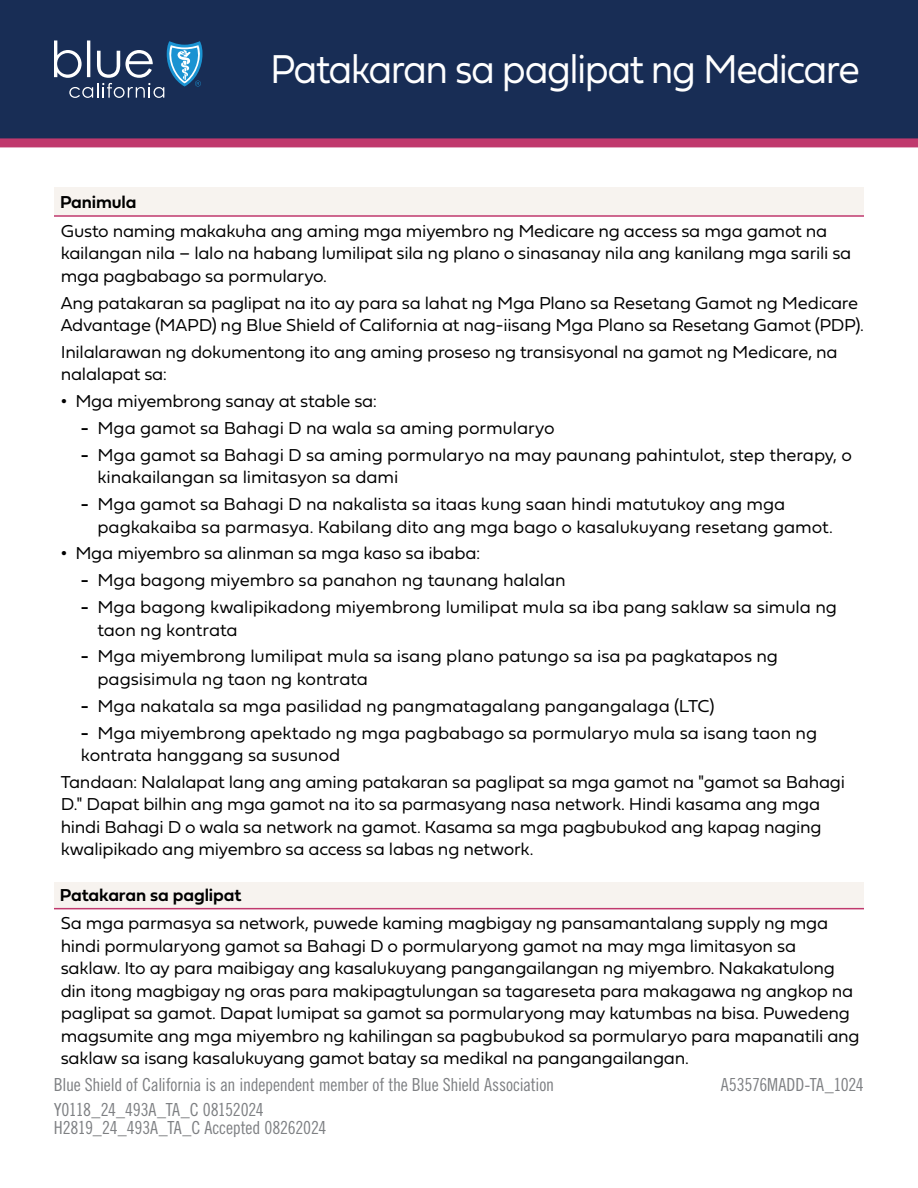
<style>
.page{position:relative;width:918px;height:1188px;background:#fff}
.page>*{position:absolute;margin:0;border:0;box-sizing:border-box;transform-origin:0 0}
.t1{font:42px "Fieldwork Geo Light";letter-spacing:-.045em;color:#fff;scale:.92 1}
.t2{font:18px/22.5px "Fieldwork Geo Light";letter-spacing:-.015em;color:#000}
.t3{font:18px/18px "Trade Gothic LT Pro Cn 18";letter-spacing:-.015em;color:#7e8083}
.t4{font:18px "Fieldwork Geo Demibold";letter-spacing:-.01em;color:#000}
.s1{font-family:"Fieldwork Geo Demibold"}
</style>
<div class="page">
<div style="left:0;top:0;width:918px;height:138px;background:#182d55"></div>
<div style="left:54px;top:882px;width:810px;height:27px;background:#f7f3ef"></div>
<hr style="left:54px;top:908px;width:810px;height:1px;background:#c0396d">
<div style="left:54px;top:188px;width:810px;height:28px;background:#f7f3ef"></div>
<hr style="left:54px;top:215px;width:810px;height:2px;background:#c0396d">
<div style="left:0;top:138px;width:918px;height:9px;background:#c0396d"></div>
<svg style="left:54px;top:41px;width:148px;height:57px"></svg>
<h1 class="t1" style="left:270px;top:36px;width:643px">Patakaran sa paglipat ng Medicare</h1>
<h2 class="t4" style="left:60px;top:188px;width:78px">Panimula</h2>
<p class="t2" style="left:61px;top:219px;width:792px">Gusto naming makakuha ang aming mga miyembro ng Medicare ng access sa mga gamot na kailangan nila – lalo na habang lumilipat sila ng plano o sinasanay nila ang kanilang mga sarili sa mga pagbabago sa pormularyo.</p>
<p class="t2" style="left:61px;top:290px;width:805px">Ang patakaran sa paglipat na ito ay para sa lahat ng Mga Plano sa Resetang Gamot ng Medicare<br>Advantage (MAPD) ng Blue Shield of California at nag-iisang Mga Plano sa Resetang Gamot (PDP).</p>
<p class="t2" style="left:61px;top:340px;width:779px">Inilalarawan ng dokumentong ito ang aming proseso ng transisyonal na gamot ng Medicare, na nalalapat sa:</p>
<p class="t2" style="left:61px;top:389px;width:318px"><span class="s1">•</span> Mga miyembrong sanay at stable sa:</p>
<p class="t2" style="left:81px;top:416px;width:475px"><span class="s1">-</span> Mga gamot sa Bahagi D na wala sa aming pormularyo</p>
<p class="t2" style="left:97px;top:443px;width:756px;text-indent:-16px"><span class="s1">-</span> Mga gamot sa Bahagi D sa aming pormularyo na may paunang pahintulot, step therapy, o kinakailangan sa limitasyon sa dami</p>
<p class="t2" style="left:97px;top:492px;width:737px;text-indent:-16px"><span class="s1">-</span> Mga gamot sa Bahagi D na nakalista sa itaas kung saan hindi matutukoy ang mga pagkakaiba sa parmasya. Kabilang dito ang mga bago o kasalukuyang resetang gamot.</p>
<p class="t2" style="left:61px;top:541px;width:421px"><span class="s1">•</span> Mga miyembro sa alinman sa mga kaso sa ibaba:</p>
<p class="t2" style="left:81px;top:568px;width:486px"><span class="s1">-</span> Mga bagong miyembro sa panahon ng taunang halalan</p>
<p class="t2" style="left:97px;top:595px;width:741px;text-indent:-16px"><span class="s1">-</span> Mga bagong kwalipikadong miyembrong lumilipat mula sa iba pang saklaw sa simula ng taon ng kontrata</p>
<p class="t2" style="left:97px;top:644px;width:682px;text-indent:-16px"><span class="s1">-</span> Mga miyembrong lumilipat mula sa isang plano patungo sa isa pa pagkatapos ng pagsisimula ng taon ng kontrata</p>
<p class="t2" style="left:81px;top:694px;width:635px"><span class="s1">-</span> Mga nakatala sa mga pasilidad ng pangmatagalang pangangalaga (LTC)</p>
<p class="t2" style="left:81px;top:720px;width:738px"><span class="s1">-</span> Mga miyembrong apektado ng mga pagbabago sa pormularyo mula sa isang taon ng</p>
<p class="t2" style="left:81px;top:743px;width:261px">kontrata hanggang sa susunod</p>
<p class="t2" style="left:61px;top:770px;width:786px">Tandaan: Nalalapat lang ang aming patakaran sa paglipat sa mga gamot na "gamot sa Bahagi D." Dapat bilhin ang mga gamot na ito sa parmasyang nasa network. Hindi kasama ang mga hindi Bahagi D o wala sa network na gamot. Kasama sa mga pagbubukod ang kapag naging kwalipikado ang miyembro sa access sa labas ng network.</p>
<h2 class="t4" style="left:60px;top:881px;width:183px">Patakaran sa paglipat</h2>
<p class="t2" style="left:61px;top:911px;width:801px">Sa mga parmasya sa network, puwede kaming magbigay ng pansamantalang supply ng mga hindi pormularyong gamot sa Bahagi D o pormularyong gamot na may mga limitasyon sa saklaw. Ito ay para maibigay ang kasalukuyang pangangailangan ng miyembro. Nakakatulong din itong magbigay ng oras para makipagtulungan sa tagareseta para makagawa ng angkop na paglipat sa gamot. Dapat lumipat sa gamot sa pormularyong may katumbas na bisa. Puwedeng magsumite ang mga miyembro ng kahilingan sa pagbubukod sa pormularyo para mapanatili ang saklaw sa isang kasalukuyang gamot batay sa medikal na pangangailangan.</p>
<p class="t3" style="left:54px;top:1075px;width:502px">Blue Shield of California is an independent member of the Blue Shield Association</p>
<p class="t3" style="left:721px;top:1075px;width:145px">A53576MADD-TA_1024</p>
<p class="t3" style="left:54px;top:1100px;width:274px">Y0118_24_493A_TA_C 08152024<br>H2819_24_493A_TA_C Accepted 08262024</p>
</div>
